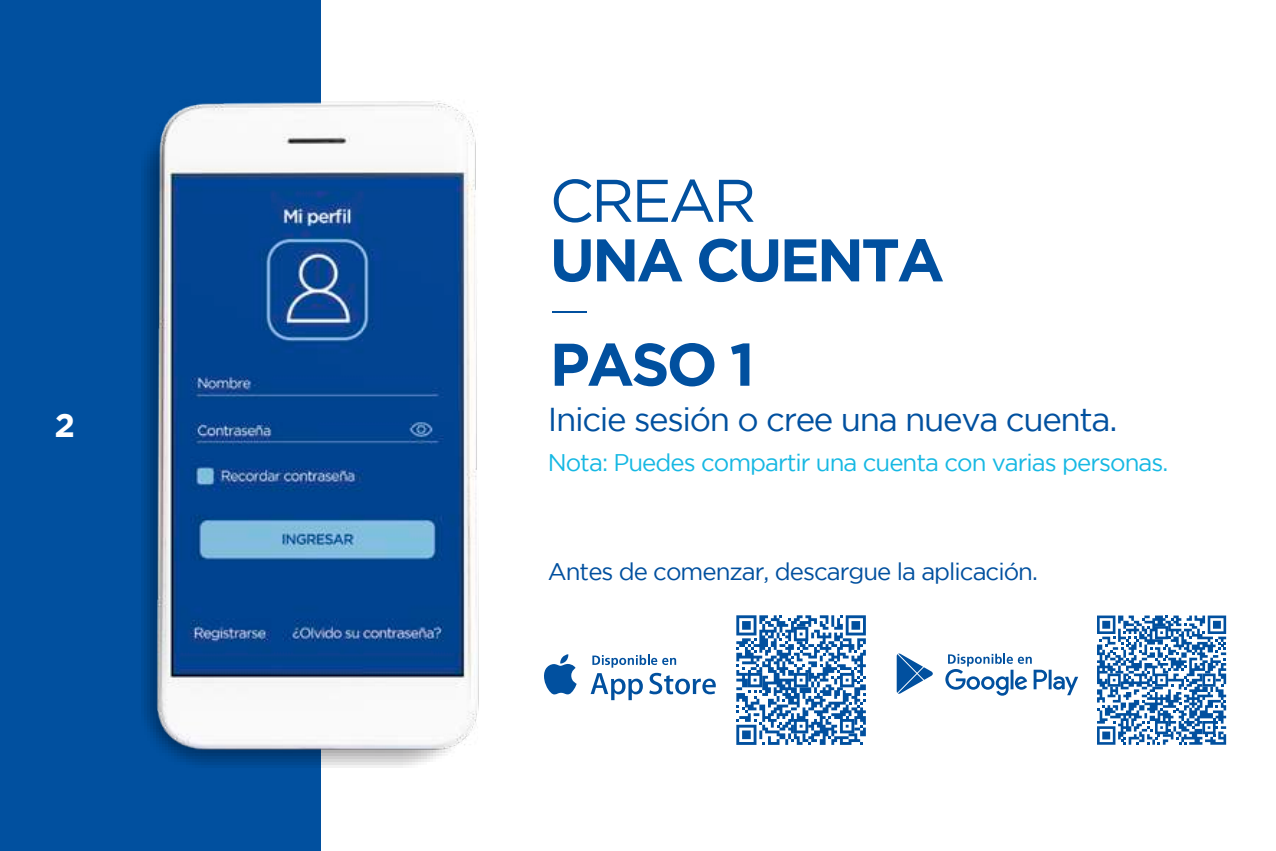
<style>
.page{position:relative;width:1276px;height:851px;background:#fff}
.page>*{position:absolute;margin:0;border:0;box-sizing:border-box;transform-origin:0 0}
.t1{font:700 60px/104.4px "Gotham";letter-spacing:-.05em;color:#01509f}
.t2{font:60px "Gotham";letter-spacing:-.05em;color:#01509f}
.t3{font:33px "Gotham";letter-spacing:-.04em;color:#01509f}
.t4{font:700 33px "Gotham";color:#fff}
.t5{font:24px "Gotham";letter-spacing:-.04em;color:#16b8e3}
.t6{font:24px "Gotham";letter-spacing:-.04em;color:#01509f}
</style>
<div class="page">
<div style="left:0;top:0;width:321px;height:850px;background:#01509f"></div>
<svg style="left:567px;top:654px;width:9px;height:40px"></svg>
<svg style="left:590px;top:654px;width:126px;height:46px"></svg>
<svg style="left:896px;top:653px;width:37px;height:40px"></svg>
<svg style="left:945px;top:653px;width:133px;height:42px"></svg>
<svg style="left:736px;top:615px;width:130px;height:129px"></svg>
<div style="left:742px;top:730px;width:8px;height:9px;background:#01509f"></div>
<svg style="left:1097px;top:615px;width:129px;height:129px"></svg>
<div style="left:1102px;top:731px;width:8px;height:8px;background:#01509f"></div>
<hr style="left:552px;top:311px;width:34px;height:2px;background:#01509f">
<img style="left:144px;top:101px;width:335px;height:667px">
<h2 class="t4" style="left:54px;top:406px;width:22px">2</h2>
<h1 class="t2" style="left:550px;top:167px;width:208px">CREAR</h1>
<h1 class="t1" style="left:550px;top:206px;width:396px">UNA CUENTA<br>PASO 1</h1>
<h2 class="t3" style="left:548px;top:401px;width:571px">Inicie sesión o cree una nueva cuenta.</h2>
<p class="t5" style="left:548px;top:449px;width:622px">Nota: Puedes compartir una cuenta con varias personas.</p>
<p class="t6" style="left:548px;top:557px;width:492px">Antes de comenzar, descargue la aplicación.</p>
</div>
